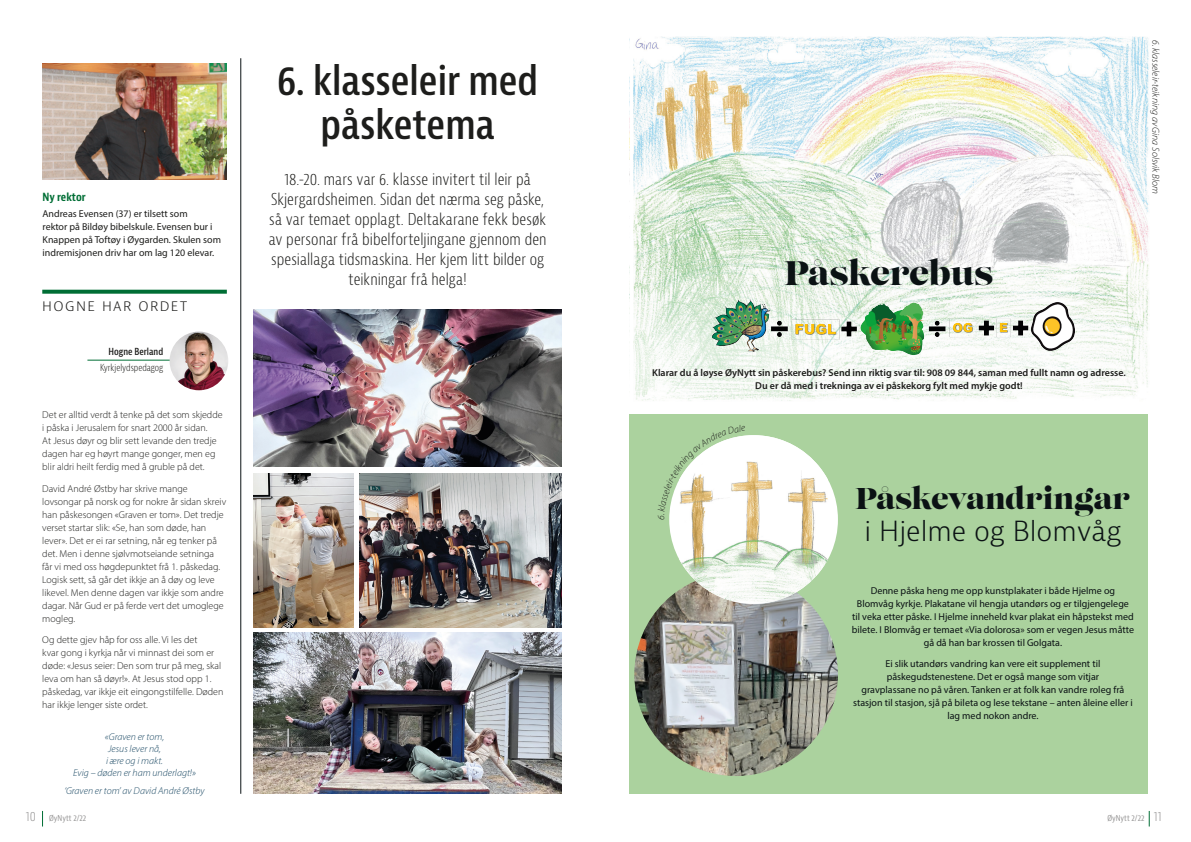
<style>
.page{position:relative;width:1191px;height:842px;background:#fff}
.page>*{position:absolute;margin:0;border:0;box-sizing:border-box;transform-origin:0 0}
.Øynytt_tittel_stor{font:600 condensed 40px/44px "Bernina Sans";color:#1d1d1b;text-align:center}
.Øynytt_tynn_tittel{font:34px "Lust";letter-spacing:-.02em;color:#0b1214}
.Øynytt_tynn_tittel-2{font:30px "Lust";letter-spacing:-.01em;color:#0b1214}
.Øynytt_tynn_tittel-3{font:300 27px "Bernina Sans";color:#0b1214}
.Øynytt_ingress_liten{font:300 condensed 16px/20px "Bernina Sans";letter-spacing:.005em;color:#1d1d1b;text-align:center}
.Fast_tittel_grønn_st{font:300 14px "Bernina Sans";letter-spacing:.1em;color:#1d1d1b}
.Øynytt_mellomtittel{font:700 condensed 11px "Bernina Sans";color:#006e35}
.Øynytt_brødtekst_ute{font:300 10px/13px "Myriad Pro";color:#1d1d1b}
.Øynytt_brødtekst_ute-2{font:10px/13px "Myriad Pro";color:#0b1214;text-align:center}
.Øynytt_brødtekst_ute-3{font:600 10px/13px "Myriad Pro";color:#1d1d1b;text-align:center}
.Øynytt_brødtekst_ute-4{font:10px/13px "Myriad Pro";color:#1d1d1b}
.Bibelvers_blå_tekst{font:italic 300 10px/12px "Myriad Pro";color:#1a4863;text-align:center}
.Øynytt_bildetekst{font:italic 300 10px "Myriad Pro";color:#1d1d1b}
.t1{font:300 condensed 9.5px "Bernina Sans";color:#1d1d1b}
.t2{font:600 condensed 9.5px "Bernina Sans";color:#1d1d1b}
.t3{font:condensed 8px "Bernina Sans";color:#939292}
.s1{font-weight:300;font-size:13px}
</style>
<div class="page">
<img style="left:629px;top:36px;width:520px;height:365px">
<div style="left:629px;top:414px;width:519px;height:380px;background:#abd29e"></div>
<img style="left:634px;top:572px;width:204px;height:204px;border-radius:102px">
<img style="left:712px;top:297px;width:362px;height:62px">
<img style="left:254px;top:309px;width:308px;height:158px">
<img style="left:254px;top:632px;width:308px;height:162px">
<img style="left:254px;top:473px;width:99px;height:154px">
<img style="left:359px;top:473px;width:203px;height:154px">
<div style="left:669px;top:435px;width:169px;height:169px;background:#fff;border-radius:50%"></div>
<img style="left:679px;top:435px;width:149px;height:169px">
<svg style="left:42px;top:290px;width:185px;height:4px"></svg>
<hr style="left:87px;top:360px;width:94px;height:1px;background:#006e35">
<img style="left:170px;top:332px;width:58px;height:58px;border-radius:29px">
<hr style="left:240px;top:58px;width:1px;height:736px;background:#0b1214">
<img style="left:43px;top:63px;width:184px;height:117px">
<svg style="left:1149px;top:811px;width:1px;height:15px"></svg>
<svg style="left:42px;top:811px;width:1px;height:15px"></svg>
<svg style="left:669px;top:435px;width:76px;height:84px"></svg>
<p class="Øynytt_mellomtittel" style="left:43px;top:191px;width:45px">Ny rektor</p>
<p class="Øynytt_brødtekst_ute-4" style="left:43px;top:207px;width:180px">Andreas Evensen (37) er tilsett som<br>rektor på Bildøy bibelskule. Evensen bur i Knappen på Toftøy i Øygarden. Skulen som indremisjonen driv har om lag 120 elevar.</p>
<p class="Fast_tittel_grønn_st" style="left:42px;top:296px;width:147px">HOGNE HAR ORDET</p>
<p class="t2" style="left:109px;top:346px;width:56px">Hogne Berland</p>
<p class="t1" style="left:100px;top:362px;width:65px">Kyrkjelydspedagog</p>
<p class="Øynytt_brødtekst_ute" style="left:42px;top:408px;width:182px">Det er alltid verdt å tenke på det som skjedde i påska i Jerusalem for snart 2000 år sidan.<br>At Jesus døyr og blir sett levande den tredje dagen har eg høyrt mange gonger, men eg blir aldri heilt ferdig med å gruble på det.</p>
<p class="Øynytt_brødtekst_ute" style="left:42px;top:482px;width:185px">David André Østby har skrive mange lovsongar på norsk og for nokre år sidan skreiv han påskesongen «Graven er tom». Det tredje verset startar slik: «Se, han som døde, han lever». Det er ei rar setning, når eg tenker på det. Men i denne sjølvmotseiande setninga får vi med oss høgdepunktet frå 1. påskedag.<br>Logisk sett, så går det ikkje an å døy og leve likevel. Men denne dagen var ikkje som andre dagar. Når Gud er på ferde vert det umoglege mogleg.</p>
<p class="Øynytt_brødtekst_ute" style="left:42px;top:633px;width:183px">Og dette gjev håp for oss alle. Vi les det<br>kvar gong i kyrkja når vi minnast dei som er døde: «Jesus seier: Den som trur på meg, skal leva om han så døyr!». At Jesus stod opp 1. påskedag, var ikkje eit eingongstilfelle. Døden har ikkje lenger siste ordet.</p>
<p class="Bibelvers_blå_tekst" style="left:73px;top:731px;width:124px">«Graven er tom,<br>Jesus lever nå,<br>i ære og i makt.<br>Evig – døden er ham underlagt!»</p>
<p class="Bibelvers_blå_tekst" style="left:65px;top:784px;width:141px">‘Graven er tom’ av David André Østby</p>
<p class="Øynytt_tittel_stor" style="left:277px;top:60px;width:263px">6. klasseleir med påsketema</p>
<p class="Øynytt_ingress_liten" style="left:269px;top:170px;width:279px">18.-20. mars var 6. klasse invitert til leir på Skjergardsheimen. Sidan det nærma seg påske, så var temaet opplagt. Deltakarane fekk besøk av personar frå bibelforteljingane gjennom den spesiallaga tidsmaskina. Her kjem litt bilder og teikningar frå helga!</p>
<p class="Øynytt_tynn_tittel" style="left:784px;top:251px;width:210px">Påskerebus</p>
<p class="Øynytt_bildetekst" style="left:1161px;top:40px;width:155px;rotate:90deg">6. klasseleir-teikning av Gina Solsvik Blom</p>
<p class="Øynytt_brødtekst_ute-3" style="left:652px;top:366px;width:475px">Klarar du å løyse ØyNytt sin påskerebus? Send inn riktig svar til: 908 09 844, saman med fullt namn og adresse.<br>Du er då med i trekninga av ei påskekorg fylt med mykje godt!</p>
<p class="Øynytt_tynn_tittel-2" style="left:855px;top:479px;width:276px">Påskevandringar</p>
<p class="Øynytt_tynn_tittel-3" style="left:864px;top:513px;width:258px">i Hjelme og Blomvåg</p>
<p class="Øynytt_brødtekst_ute-2" style="left:852px;top:583px;width:284px">Denne påska heng me opp kunstplakater i både Hjelme og Blomvåg kyrkje. Plakatane vil hengja utandørs og er tilgjengelege til veka etter påske. I Hjelme inneheld kvar plakat ein håpstekst med bilete. I Blomvåg er temaet «Via dolorosa» som er vegen Jesus måtte gå då han bar krossen til Golgata.</p>
<p class="Øynytt_brødtekst_ute-2" style="left:853px;top:657px;width:281px">Ei slik utandørs vandring kan vere eit supplement til påskegudstenestene. Det er også mange som vitjar<br>gravplassane no på våren. Tanken er at folk kan vandre roleg frå stasjon til stasjon, sjå på bileta og lese tekstane – anten åleine eller i lag med nokon andre.</p>
<p class="t3" style="left:26px;top:813px;width:62px"><span class="s1">10</span> ØyNytt 2/22</p>
<p class="t3" style="left:1107px;top:813px;width:56px">ØyNytt 2/22 <span class="s1">11</span></p>
</div>
